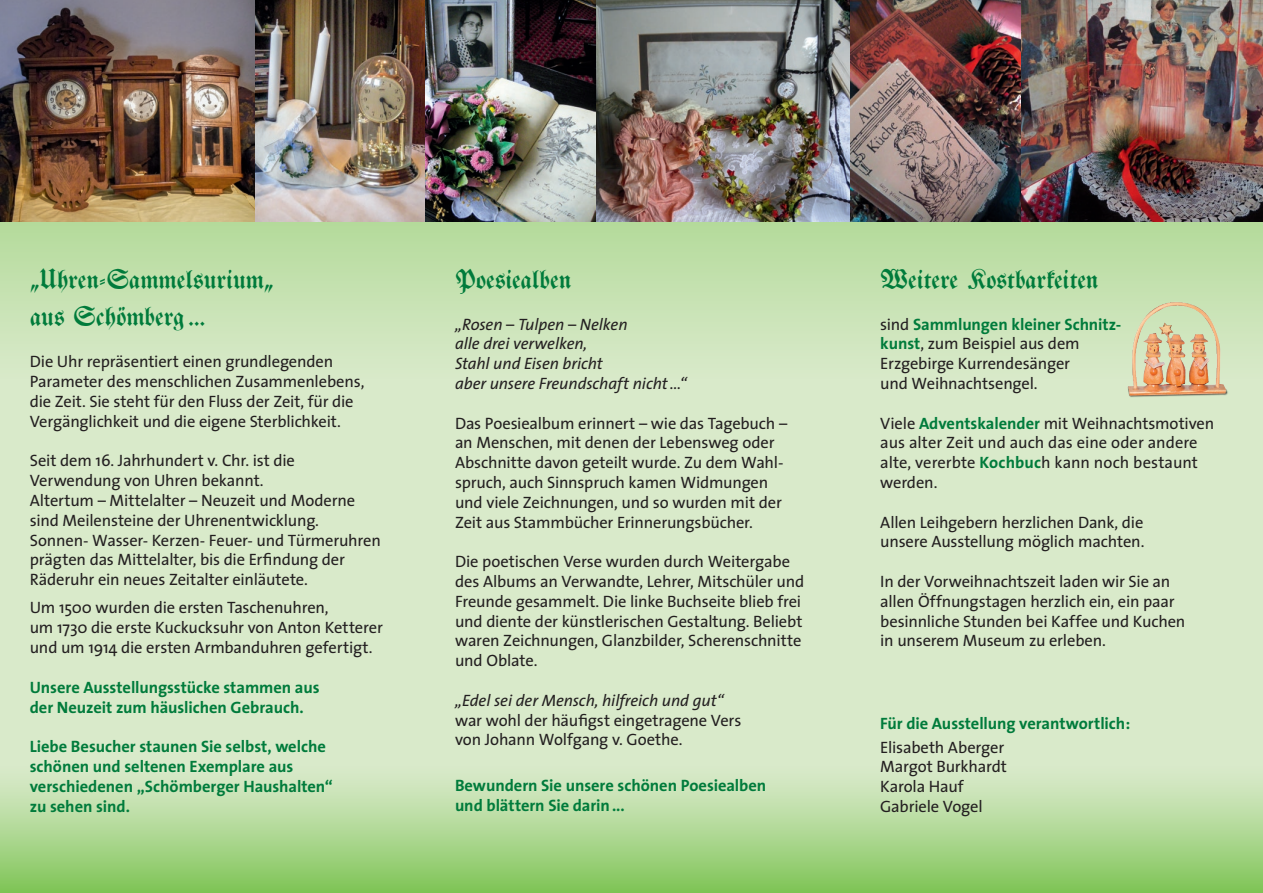
<style>
.page{position:relative;width:1263px;height:893px;background:#d9eaca}
.page>*{position:absolute;margin:0;border:0;box-sizing:border-box;transform-origin:0 0}
.Überschriften{font:31.5px/37.8px "Breitkopf Fraktur";letter-spacing:-.005em;color:#007b3b}
.Fließtext{font:16.5px/19.8px "The Sans";letter-spacing:-.01em;color:#231f20}
.Fließtext-2{font:700 16.5px/19.8px "The Sans";color:#007b3b}
.Fließtext-3{font:italic 16.5px "The Sans";letter-spacing:-.01em;color:#231f20}
.Fließtext_Fett{font:700 16.5px "The Sans";letter-spacing:-.005em;color:#007b3b}
.s1{font-weight:700;color:#007b3b}
</style>
<div class="page">
<svg style="left:0;top:221px;width:1263px;height:120px;fill:#c2e0ad"></svg>
<div style="left:0;top:765px;width:1263px;height:128px;background:linear-gradient(to bottom,#e0ecd3,#82c65b)"></div>
<img style="left:0;top:0;width:1263px;height:221px">
<img style="left:1124px;top:299px;width:114px;height:98px">
<p class="Überschriften" style="left:30px;top:260px;width:245px">„Uhren-Sammelsurium„ aus Schömberg...</p>
<p class="Fließtext" style="left:30px;top:351px;width:336px">Die Uhr repräsentiert einen grundlegenden Parameter des menschlichen Zusammenlebens, die Zeit. Sie steht für den Fluss der Zeit, für die Vergänglichkeit und die eigene Sterblichkeit.</p>
<p class="Fließtext" style="left:30px;top:450px;width:353px">Seit dem 16. Jahrhundert v. Chr. ist die Verwendung von Uhren bekannt.<br>Altertum – Mittelalter – Neuzeit und Moderne sind Meilensteine der Uhrenentwicklung.<br>Sonnen- Wasser- Kerzen- Feuer- und Türmeruhren</p>
<p class="Fließtext" style="left:30px;top:549px;width:317px">prägten das Mittelalter, bis die Erfindung der</p>
<p class="Fließtext" style="left:30px;top:569px;width:280px">Räderuhr ein neues Zeitalter einläutete.</p>
<p class="Fließtext" style="left:30px;top:597px;width:355px">Um 1500 wurden die ersten Taschenuhren,<br>um 1730 die erste Kuckucksuhr von Anton Ketterer</p>
<p class="Fließtext" style="left:30px;top:637px;width:344px">und um 1914 die ersten Armbanduhren gefertigt.</p>
<p class="Fließtext-2" style="left:30px;top:677px;width:291px">Unsere Ausstellungsstücke stammen aus der Neuzeit zum häuslichen Gebrauch.</p>
<p class="Fließtext-2" style="left:30px;top:736px;width:298px">Liebe Besucher staunen Sie selbst, welche</p>
<p class="Fließtext-2" style="left:30px;top:756px;width:265px">schönen und seltenen Exemplare aus</p>
<p class="Fließtext-2" style="left:30px;top:776px;width:304px">verschiedenen „Schömberger Haushalten“</p>
<p class="Fließtext-2" style="left:30px;top:796px;width:102px">zu sehen sind.</p>
<p class="Überschriften" style="left:455px;top:260px;width:118px">Poesiealben</p>
<p class="Fließtext-3" style="left:455px;top:310px;width:174px">„Rosen – Tulpen – Nelken</p>
<p class="Fließtext-3" style="left:455px;top:330px;width:134px">alle drei verwelken,</p>
<p class="Fließtext-3" style="left:455px;top:350px;width:149px">Stahl und Eisen bricht</p>
<p class="Fließtext-3" style="left:455px;top:370px;width:233px">aber unsere Freundschaft nicht...“</p>
<p class="Fließtext" style="left:455px;top:413px;width:334px">Das Poesiealbum erinnert – wie das Tagebuch – an Menschen, mit denen der Lebensweg oder Abschnitte davon geteilt wurde. Zu dem Wahl&shy;spruch, auch Sinnspruch kamen Widmungen und viele Zeichnungen, und so wurden mit der Zeit aus Stammbücher Erinnerungsbücher.</p>
<p class="Fließtext" style="left:455px;top:551px;width:351px">Die poetischen Verse wurden durch Weitergabe des Albums an Verwandte, Lehrer, Mitschüler und Freunde gesammelt. Die linke Buchseite blieb frei und diente der künstlerischen Gestaltung. Beliebt waren Zeichnungen, Glanzbilder, Scherenschnitte und Oblate.</p>
<p class="Fließtext-3" style="left:455px;top:686px;width:270px">„Edel sei der Mensch, hilfreich und gut“</p>
<p class="Fließtext" style="left:455px;top:710px;width:288px">war wohl der häufigst eingetragene Vers von Johann Wolfgang v. Goethe.</p>
<p class="Fließtext-2" style="left:455px;top:775px;width:313px">Bewundern Sie unsere schönen Poesiealben und blättern Sie darin...</p>
<p class="Überschriften" style="left:880px;top:260px;width:220px">Weitere Kostbarkeiten</p>
<p class="Fließtext" style="left:880px;top:314px;width:242px">sind <span class="s1">Sammlungen kleiner Schnitz&shy;kunst</span>, zum Beispiel aus dem<br>Erzgebirge Kurrendesänger<br>und Weihnachtsengel.</p>
<p class="Fließtext" style="left:880px;top:413px;width:335px">Viele <span class="s1">Adventskalender</span> mit Weihnachtsmotiven aus alter Zeit und auch das eine oder andere alte, vererbte <span class="s1">Kochbuc</span>h kann noch bestaunt werden.</p>
<p class="Fließtext" style="left:880px;top:512px;width:266px">Allen Leihgebern herzlichen Dank, die unsere Ausstellung möglich machten.</p>
<p class="Fließtext" style="left:880px;top:571px;width:307px">In der Vorweihnachtszeit laden wir Sie an allen Öffnungstagen herzlich ein, ein paar besinnliche Stunden bei Kaffee und Kuchen in unserem Museum zu erleben.</p>
<p class="Fließtext_Fett" style="left:880px;top:709px;width:252px">Für die Ausstellung verantwortlich:</p>
<p class="Fließtext" style="left:880px;top:737px;width:125px">Elisabeth Aberger</p>
<p class="Fließtext" style="left:880px;top:756px;width:128px">Margot Burkhardt</p>
<p class="Fließtext" style="left:880px;top:776px;width:85px">Karola Hauf</p>
<p class="Fließtext" style="left:880px;top:796px;width:104px">Gabriele Vogel</p>
</div>
